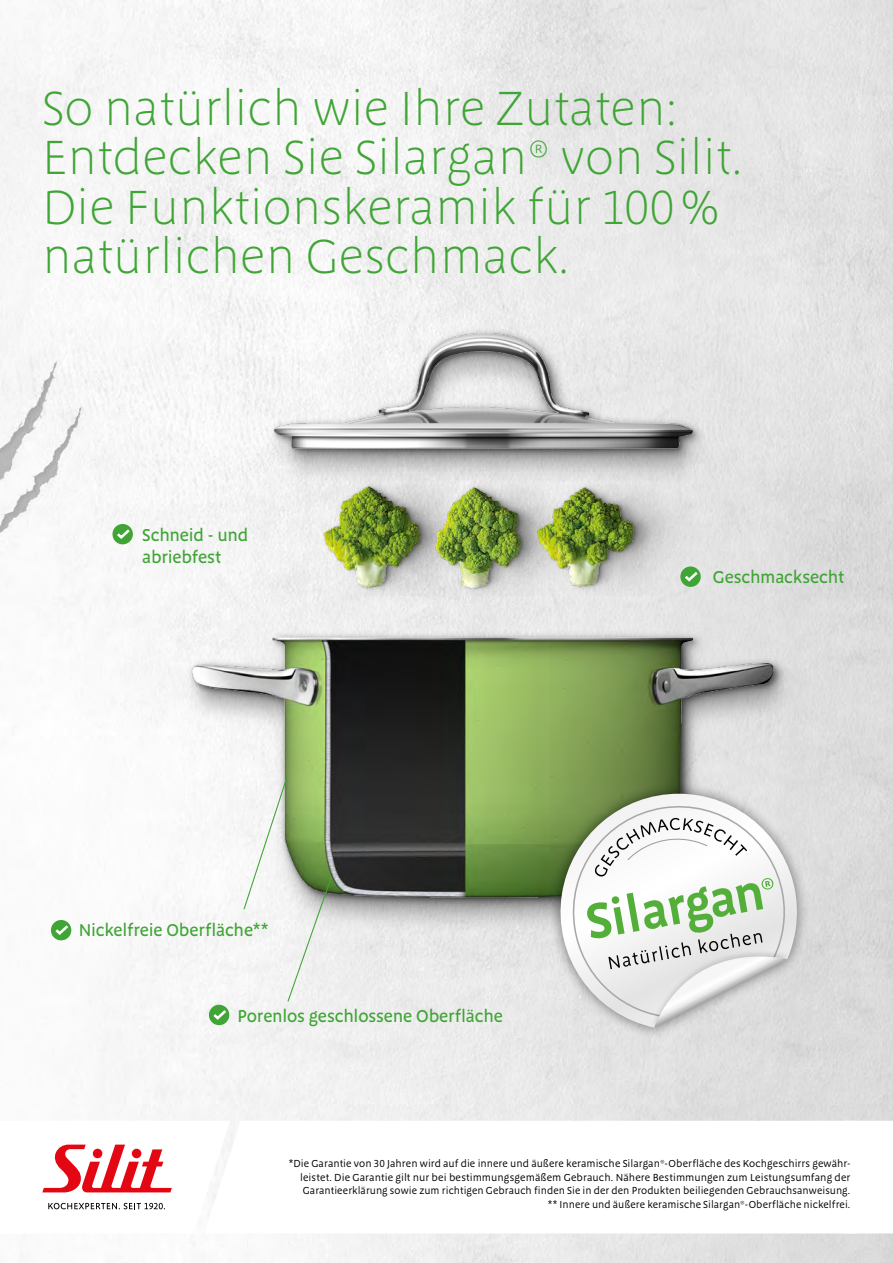
<style>
.page{position:relative;width:893px;height:1263px;background:#fff}
.page>*{position:absolute;margin:0;border:0;box-sizing:border-box;transform-origin:0 0}
.t1{font:300 49.5px/49.5px "Megano OT";color:#3fa535}
.Collage_Beschriftun{font:500 17.7px/22.5px "Megano OT";letter-spacing:-.01em;color:#3fa535}
.Artikelnummer{font:10.5px/13.5px "Megano OT";letter-spacing:.005em;color:#000;text-align:right}
</style>
<div class="page">
<img style="left:0;top:0;width:893px;height:1263px">
<svg style="left:230px;top:1121px;width:615px;height:112px"></svg>
<svg style="left:23px;top:1121px;width:207px;height:112px"></svg>
<div style="left:0;top:1121px;width:23px;height:112px;background:#fff"></div>
<svg style="left:845px;top:1121px;width:48px;height:112px"></svg>
<img style="left:183px;top:631px;width:616px;height:322px">
<div style="left:757px;top:322px;width:58px;height:160px;background:#e4e4e4"></div>
<img style="left:183px;top:322px;width:574px;height:160px">
<img style="left:653px;top:474px;width:60px;height:121px">
<img style="left:317px;top:474px;width:336px;height:121px">
<div style="left:112px;top:524px;width:21px;height:20px;background:#3fa535;border-radius:50%"></div>
<svg style="left:114px;top:527px;width:19px;height:14px"></svg>
<svg style="left:680px;top:566px;width:21px;height:21px"></svg>
<svg style="left:682px;top:569px;width:18px;height:14px"></svg>
<div style="left:209px;top:1005px;width:20px;height:20px;background:#3fa535;border-radius:50%"></div>
<svg style="left:211px;top:1007px;width:18px;height:14px"></svg>
<div style="left:547px;top:780px;width:263px;height:260px;background:#000;opacity:.5"></div>
<svg style="left:552px;top:794px;width:254px;height:234px;background:#c0c7b9"></svg>
<svg style="left:564px;top:797px;width:224px;height:221px"></svg>
<img style="left:648px;top:947px;width:146px;height:84px">
<svg style="left:586px;top:818px;width:201px;height:210px"></svg>
<div style="left:51px;top:920px;width:20px;height:20px;background:#3fa535;border-radius:50%"></div>
<svg style="left:53px;top:923px;width:18px;height:14px"></svg>
<svg style="left:243px;top:776px;width:90px;height:226px"></svg>
<p class="t1" style="left:42px;top:83px;width:636px">So natürlich wie Ihre Zutaten:</p>
<p class="t1" style="left:42px;top:133px;width:702px">Entdecken Sie Silargan® von Silit.<br>Die Funktionskeramik für 100% natürlichen Geschmack.</p>
<p class="Collage_Beschriftun" style="left:142px;top:523px;width:108px">Schneid - und abriebfest</p>
<p class="Collage_Beschriftun" style="left:79px;top:919px;width:191px">Nickelfreie Oberfläche**</p>
<p class="Collage_Beschriftun" style="left:237px;top:1005px;width:267px">Porenlos geschlossene Oberfläche</p>
<p class="Collage_Beschriftun" style="left:713px;top:566px;width:133px">Geschmacksecht</p>
<p class="Artikelnummer" style="left:289px;top:1157px;width:563px">*Die Garantie von 30 Jahren wird auf die innere und äußere keramische Silargan®-Oberfläche des Kochgeschirrs gewähr&shy;leistet. Die Garantie gilt nur bei bestimmungsgemäßem Gebrauch. Nähere Bestimmungen zum Leistungsumfang der Garantieerklärung sowie zum richtigen Gebrauch finden Sie in der den Produkten beiliegenden Gebrauchsanweisung.<br>** Innere und äußere keramische Silargan®-Oberfläche nickelfrei.</p>
</div>
